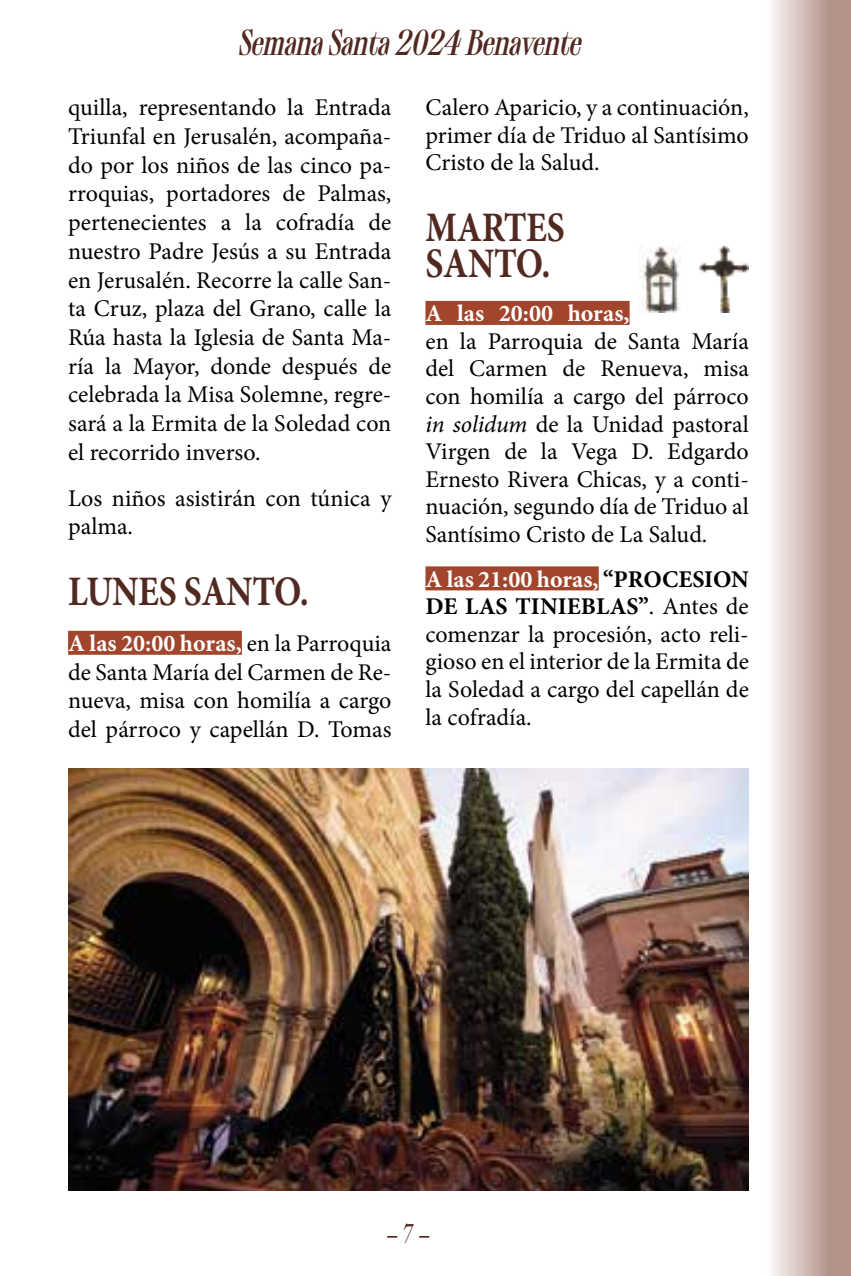
<style>
.page{position:relative;width:851px;height:1276px;background:#fff}
.page>*{position:absolute;margin:0;border:0;box-sizing:border-box;transform-origin:0 0}
.t1{font:700 42px/36px "Minion Pro";letter-spacing:-.01em;color:#512921;scale:.85 1}
.t2{font:italic 36px "Toy";color:#512921}
.t3{font:600 27px "Minion Pro";color:#512921;scale:.9 1}
.t4{font:24px/28.8px "Minion Pro";color:#000;text-align:justify}
.t5{font:700 24px "Minion Pro";color:#fff}
.s1{font-weight:700;color:#fff}
.s2{font-style:italic}
.s3{font-weight:700}
.s4{font-family:"Toy";font-weight:400}
</style>
<div class="page">
<svg style="left:772px;top:0;width:78px;height:1276px"></svg>
<div style="left:68px;top:631px;width:174px;height:24px;background:#a1462d"></div>
<div style="left:425px;top:301px;width:204px;height:24px;background:#a1462d"></div>
<div style="left:425px;top:566px;width:173px;height:24px;background:#a1462d"></div>
<img style="left:68px;top:768px;width:680px;height:423px">
<img style="left:639px;top:247px;width:41px;height:66px">
<img style="left:699px;top:247px;width:49px;height:66px">
<h2 class="t2" style="left:237px;top:22px;width:352px">SemanaSanta2024 Benavente</h2>
<p class="t4" style="left:68px;top:93px;width:325px">quilla, representando la Entrada Triunfal en Jerusalén, acompaña&shy;do por los niños de las cinco pa&shy;rroquias, portadores de Palmas, pertenecientes a la cofradía de nuestro Padre Jesús a su Entrada en Jerusalén. Recorre la calle San&shy;ta Cruz, plaza del Grano, calle la Rúa hasta la Iglesia de Santa Ma&shy;ría la Mayor, donde después de celebrada la Misa Solemne, regre&shy;sará a la Ermita de la Soledad con el recorrido inverso.</p>
<p class="t4" style="left:68px;top:483px;width:325px">Los niños asistirán con túnica y palma.</p>
<h1 class="t1" style="left:68px;top:573px;width:285px">LUNES SANTO.</h1>
<p class="t4" style="left:68px;top:629px;width:325px"><span class="s1">A las 20:00 horas,</span> en la Parroquia de Santa María del Carmen de Re&shy;nueva, misa con homilía a cargo del párroco y capellán D. Tomas</p>
<p class="t4" style="left:425px;top:94px;width:325px;line-height:27.6px">Calero Aparicio, y a continuación, primer día de Triduo al Santísimo Cristo de la Salud.</p>
<h1 class="t1" style="left:425px;top:209px;width:165px">MARTES<br>SANTO.</h1>
<p class="t5" style="left:425px;top:296px;width:205px">A las 20:00 horas,</p>
<p class="t4" style="left:425px;top:327px;width:325px;line-height:27.6px">en la Parroquia de Santa María del Carmen de Renueva, misa con homilía a cargo del párroco <span class="s2">in solidum</span> de la Unidad pastoral Virgen de la Vega D. Edgardo Ernesto Rivera Chicas, y a conti&shy;nuación, segundo día de Triduo al Santísimo Cristo de La Salud.</p>
<p class="t4" style="left:425px;top:565px;width:325px;line-height:27.6px"><span class="s1">A las 21:00 horas,</span> <span class="s3">“PROCESION DE LAS TINIEBLAS”</span>. Antes de comenzar la procesión, acto reli&shy;gioso en el interior de la Ermita de la Soledad a cargo del capellán de la cofradía.</p>
<p class="t3" style="left:386px;top:1216px;width:51px">– <span class="s4">7</span> –</p>
</div>
